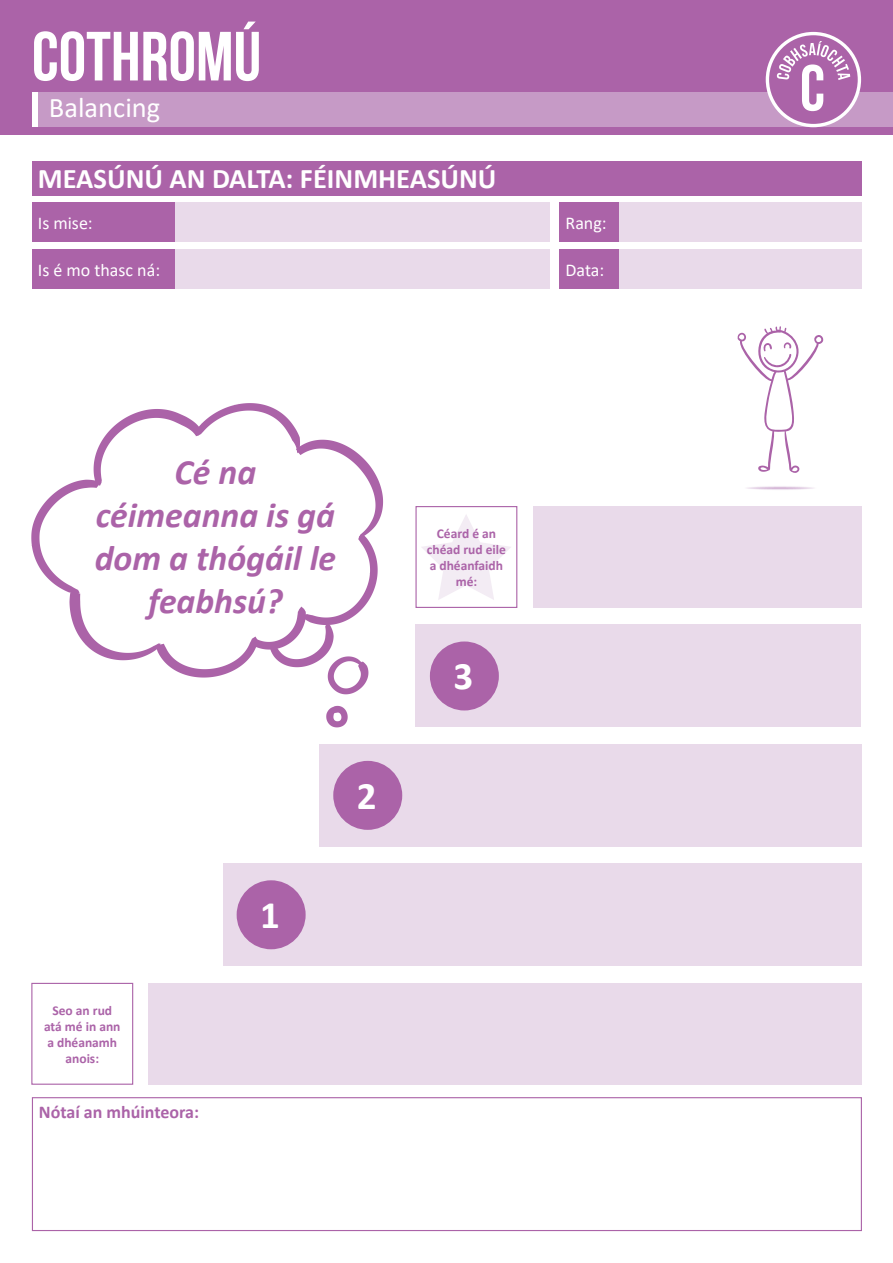
<style>
.page{position:relative;width:893px;height:1263px;background:#fff}
.page>*{position:absolute;margin:0;border:0;box-sizing:border-box;transform-origin:0 0}
.t1{font:700 69.45px "Bebas Neue";color:#fff}
.t2{font:700 39px "Calibri";color:#fff}
.t3{font:italic 700 35.7px/42.9px "Calibri";color:#ab63a8;text-align:center}
.t4{font:700 28.5px "Calibri";color:#fff}
.t5{font:28.5px "Calibri";color:#fff}
.t6{font:18px "Calibri";color:#fff}
.t7{font:700 18px "Calibri";color:#ab63a8}
.t8{font:700 13.5px/16.2px "Calibri";color:#ab63a8;text-align:center}
</style>
<div class="page">
<div style="left:32px;top:161px;width:829px;height:35px;background:#ab63a8"></div>
<div style="left:32px;top:1097px;width:830px;height:134px;border:1px solid #ab63a8"></div>
<div style="left:32px;top:202px;width:143px;height:40px;background:#ab63a8"></div>
<div style="left:560px;top:202px;width:59px;height:40px;background:#ab63a8"></div>
<div style="left:175px;top:202px;width:374px;height:40px;background:#e9daea"></div>
<div style="left:619px;top:202px;width:243px;height:40px;background:#e9daea"></div>
<div style="left:32px;top:249px;width:143px;height:40px;background:#ab63a8"></div>
<div style="left:560px;top:249px;width:59px;height:40px;background:#ab63a8"></div>
<div style="left:175px;top:249px;width:374px;height:40px;background:#e9daea"></div>
<div style="left:619px;top:249px;width:243px;height:40px;background:#e9daea"></div>
<svg style="left:737px;top:326px;width:87px;height:147px"></svg>
<svg style="left:422px;top:515px;width:89px;height:85px"></svg>
<div style="left:415px;top:506px;width:102px;height:102px;border:1px solid #ab63a8"></div>
<div style="left:31px;top:983px;width:102px;height:102px;border:1px solid #ab63a8"></div>
<div style="left:149px;top:983px;width:713px;height:102px;background:#e9daea"></div>
<div style="left:223px;top:863px;width:638px;height:103px;background:#e9daea"></div>
<div style="left:319px;top:744px;width:542px;height:103px;background:#e9daea"></div>
<div style="left:415px;top:624px;width:446px;height:103px;background:#e9daea"></div>
<div style="left:533px;top:506px;width:328px;height:102px;background:#e9daea"></div>
<svg style="left:31px;top:403px;width:352px;height:291px"></svg>
<svg style="left:326px;top:706px;width:22px;height:21px"></svg>
<div style="left:237px;top:880px;width:69px;height:69px;background:#ab63a8;border-radius:50%"></div>
<div style="left:333px;top:761px;width:69px;height:69px;background:#ab63a8;border-radius:50%"></div>
<div style="left:430px;top:641px;width:69px;height:69px;background:#ab63a8;border-radius:50%"></div>
<div style="left:0;top:0;width:893px;height:135px;background:#ab63a8"></div>
<div style="left:38px;top:92px;width:855px;height:34px;background:#c69ac6"></div>
<div style="left:32px;top:92px;width:6px;height:34px;background:#fff"></div>
<svg style="left:767px;top:34px;width:93px;height:92px"></svg>
<svg style="left:777px;top:41px;width:73px;height:70px"></svg>
<div style="left:766px;top:32px;width:95px;height:95px;border:3px solid #fff;border-radius:50%"></div>
<h1 class="t1" style="left:32px;top:18px;width:231px">COTHROMÚ</h1>
<h3 class="t5" style="left:49px;top:88px;width:113px">Balancing</h3>
<h3 class="t4" style="left:38px;top:159px;width:460px">MEASÚNÚ AN DALTA: FÉINMHEASÚNÚ</h3>
<h3 class="t6" style="left:38px;top:211px;width:56px">Is mise:</h3>
<h3 class="t6" style="left:566px;top:211px;width:43px">Rang:</h3>
<h3 class="t6" style="left:38px;top:257px;width:124px">Is é mo thasc ná:</h3>
<h3 class="t6" style="left:566px;top:257px;width:40px">Data:</h3>
<h3 class="t3" style="left:95px;top:449px;width:243px">Cé na céimeanna is gá dom a thógáil le feabhsú?</h3>
<p class="t8" style="left:44px;top:1002px;width:78px">Seo an rud atá mé in ann a dhéanamh anois:</p>
<h3 class="t7" style="left:39px;top:1099px;width:162px">Nótaí an mhúinteora:</h3>
<h2 class="t2" style="left:260px;top:887px;width:21px">1</h2>
<h2 class="t2" style="left:357px;top:768px;width:21px">2</h2>
<p class="t8" style="left:427px;top:525px;width:81px">Céard é an chéad rud eile a dhéanfaidh mé:</p>
<h2 class="t2" style="left:453px;top:649px;width:21px">3</h2>
</div>
